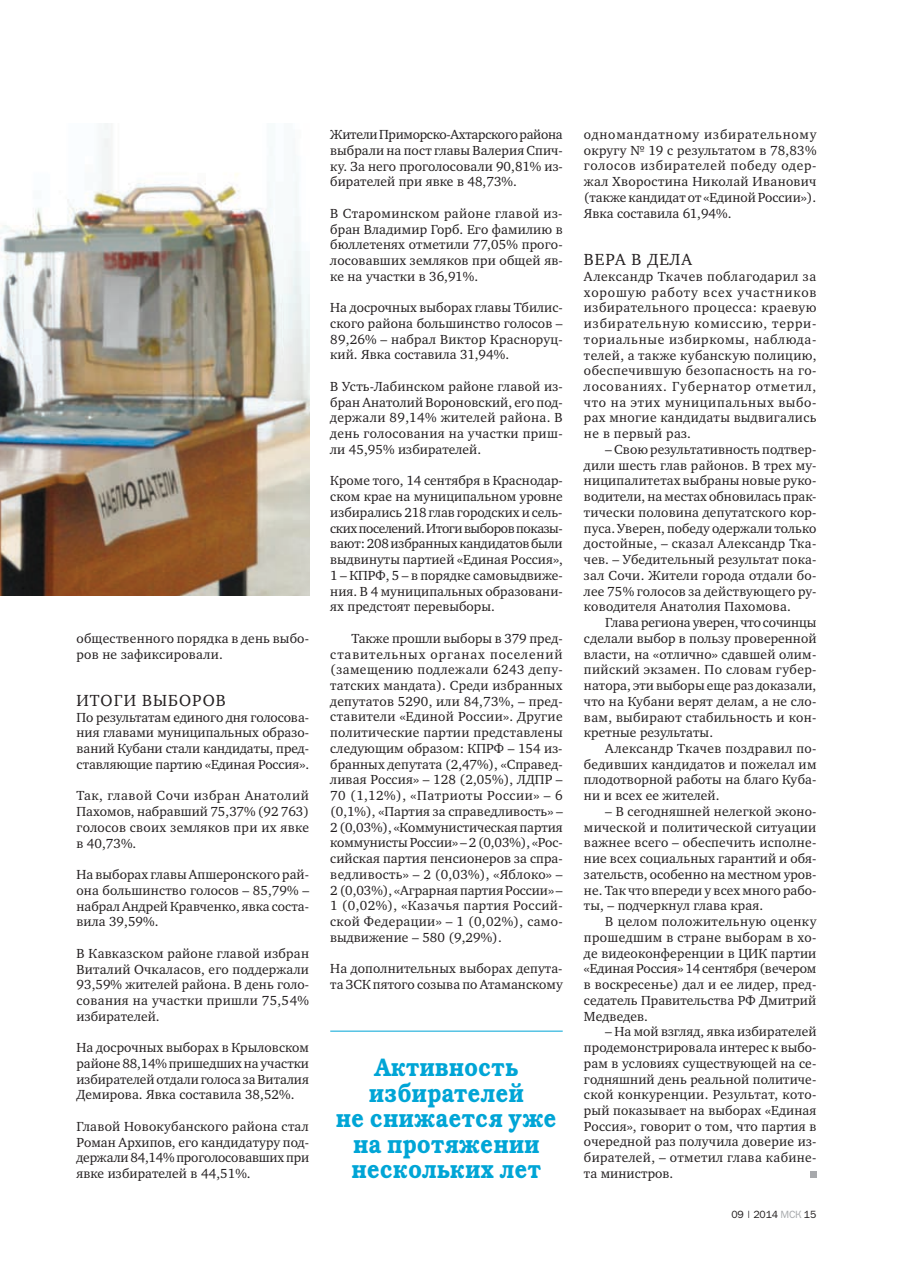
<style>
.page{position:relative;width:910px;height:1268px;background:#fff}
.page>*{position:absolute;margin:0;border:0;box-sizing:border-box;transform-origin:0 0}
.t1{font:600 25.5px/25.5px "Bookman C";letter-spacing:.025em;color:#00a5d6;text-align:center;scale:.85 1}
.t2{font:16.5px "Charter ITCC";letter-spacing:.065em;color:#231f20}
.t3{font:13.5px/15.8px "Charter ITCC";letter-spacing:.005em;color:#231f20;text-align:justify}
.t4{font:10.5px "Franklin Gothic Book C";letter-spacing:-.015em;color:#231f20}
.s1{color:#a7a9ac}
</style>
<div class="page">
<hr style="left:330px;top:1030px;width:233px;height:1px;background:#00a5d6">
<img style="left:0;top:123px;width:309px;height:472px">
<svg style="left:810px;top:1171px;width:6px;height:6px"></svg>
<p class="t3" style="left:77px;top:630px;width:234px">общественного порядка в день выбо&shy;ров не зафиксировали.</p>
<p class="t2" style="left:77px;top:691px;width:26px">Итоги</p>
<p class="t2" style="left:142px;top:691px;width:39px">выборов</p>
<p class="t3" style="left:77px;top:709px;width:234px">По результатам единого дня голосова&shy;ния главами муниципальных образо&shy;ваний Кубани стали кандидаты, пред&shy;ставляющие партию «Единая Россия».</p>
<p class="t3" style="left:77px;top:787px;width:234px">Так, главой Сочи избран Анатолий Пахомов, набравший 75,37% (92 763) голосов своих земляков при их явке в 40,73%.</p>
<p class="t3" style="left:77px;top:866px;width:234px">На выборах главы Апшеронского рай&shy;она большинство голосов – 85,79% – набрал Андрей Кравченко, явка соста&shy;вила 39,59%.</p>
<p class="t3" style="left:77px;top:945px;width:234px">В Кавказском районе главой избран Виталий Очкаласов, его поддержали 93,59% жителей района. В день голо&shy;сования на участки пришли 75,54% избирателей.</p>
<p class="t3" style="left:77px;top:1039px;width:234px">На досрочных выборах в Крыловском районе 88,14% пришедших на участки избирателей отдали голоса за Виталия Демирова. Явка составила 38,52%.</p>
<p class="t3" style="left:77px;top:1118px;width:234px">Главой Новокубанского района стал Роман Архипов, его кандидатуру под&shy;держали 84,14% проголосовавших при явке избирателей в 44,51%.</p>
<p class="t3" style="left:330px;top:127px;width:234px">Жители Приморско-Ахтарского района выбрали на пост главы Валерия Спич&shy;ку. За него проголосовали 90,81% из&shy;бирателей при явке в 48,73%.</p>
<p class="t3" style="left:330px;top:205px;width:234px">В Староминском районе главой из&shy;бран Владимир Горб. Его фамилию в бюллетенях отметили 77,05% прого&shy;лосовавших земляков при общей яв&shy;ке на участки в 36,91%.</p>
<p class="t3" style="left:330px;top:300px;width:234px">На досрочных выборах главы Тбилис&shy;ского района большинство голосов – 89,26% – набрал Виктор Красноруц&shy;кий. Явка составила 31,94%.</p>
<p class="t3" style="left:330px;top:378px;width:234px">В Усть-Лабинском районе главой из&shy;бран Анатолий Вороновский, его под&shy;держали 89,14% жителей района. В день голосования на участки приш&shy;ли 45,95% избирателей.</p>
<p class="t3" style="left:330px;top:473px;width:234px">Кроме того, 14 сентября в Краснодар&shy;ском крае на муниципальном уровне избирались 218 глав городских и сель&shy;ских поселений. Итоги выборов показы&shy;вают: 208 избранных кандидатов были выдвинуты партией «Единая Россия», 1 – КПРФ, 5 – в порядке самовыдвиже&shy;ния. В 4 муниципальных образовани&shy;ях предстоят перевыборы.</p>
<p class="t3" style="left:330px;top:630px;width:234px;text-indent:21px">Также прошли выборы в 379 пред&shy;ставительных органах поселений (замещению подлежали 6243 депу&shy;татских мандата). Среди избранных депутатов 5290, или 84,73%, – пред&shy;ставители «Единой России». Другие политические партии представлены следующим образом: КПРФ – 154 из&shy;бранных депутата (2,47%), «Справед&shy;ливая Россия» – 128 (2,05%), ЛДПР – 70 (1,12%), «Патриоты России» – 6 (0,1%), «Партия за справедливость» – 2 (0,03%), «Коммунистическая партия коммунисты России» – 2 (0,03%), «Рос&shy;сийская партия пенсионеров за спра&shy;ведливость» – 2 (0,03%), «Яблоко» – 2 (0,03%), «Аграрная партия России» – 1 (0,02%), «Казачья партия Россий&shy;ской Федерации» – 1 (0,02%), само&shy;выдвижение – 580 (9,29%).</p>
<p class="t3" style="left:330px;top:960px;width:234px">На дополнительных выборах депута&shy;та ЗСК пятого созыва по Атаманскому</p>
<h1 class="t1" style="left:336px;top:1054px;width:261px">Активность избирателей<br>не снижается уже на протяжении нескольких лет</h1>
<p class="t3" style="left:584px;top:126px;width:234px">одномандатному избирательному округу № 19 с результатом в 78,83% голосов избирателей победу одер&shy;жал Хворостина Николай Иванович (также кандидат от «Единой России»).<br>Явка составила 61,94%.</p>
<p class="t2" style="left:584px;top:250px;width:23px">Вера</p>
<p class="t2" style="left:632px;top:250px;width:29px">в дела</p>
<p class="t3" style="left:584px;top:268px;width:234px">Александр Ткачев поблагодарил за хорошую работу всех участников избирательного процесса: краевую избирательную комиссию, терри&shy;ториальные избиркомы, наблюда&shy;телей, а также кубанскую полицию, обеспечившую безопасность на го&shy;лосованиях. Губернатор отметил, что на этих муниципальных выбо&shy;рах многие кандидаты выдвигались не в первый раз.</p>
<p class="t3" style="left:584px;top:441px;width:234px;text-indent:21px">– Свою результативность подтвер&shy;дили шесть глав районов. В трех му&shy;ниципалитетах выбраны новые руко&shy;водители, на местах обновилась прак&shy;тически половина депутатского кор&shy;пуса. Уверен, победу одержали только достойные, – сказал Александр Тка&shy;чев. – Убедительный результат пока&shy;зал Сочи. Жители города отдали бо&shy;лее 75% голосов за действующего ру&shy;ководителя Анатолия Пахомова.</p>
<p class="t3" style="left:584px;top:614px;width:234px;text-indent:21px">Глава региона уверен, что сочинцы сделали выбор в пользу проверенной власти, на «отлично» сдавшей олим&shy;пийский экзамен. По словам губер&shy;натора, эти выборы еще раз доказали, что на Кубани верят делам, а не сло&shy;вам, выбирают стабильность и кон&shy;кретные результаты.</p>
<p class="t3" style="left:584px;top:740px;width:234px;text-indent:21px">Александр Ткачев поздравил по&shy;бедивших кандидатов и пожелал им плодотворной работы на благо Куба&shy;ни и всех ее жителей.</p>
<p class="t3" style="left:584px;top:803px;width:234px;text-indent:21px">– В сегодняшней нелегкой эконо&shy;мической и политической ситуации важнее всего – обеспечить исполне&shy;ние всех социальных гарантий и обя&shy;зательств, особенно на местном уров&shy;не. Так что впереди у всех много рабо&shy;ты, – подчеркнул глава края.</p>
<p class="t3" style="left:584px;top:913px;width:234px;text-indent:21px">В целом положительную оценку прошедшим в стране выборам в хо&shy;де видеоконференции в ЦИК партии «Единая Россия» 14 сентября (вечером в воскресенье) дал и ее лидер, пред&shy;седатель Правительства РФ Дмитрий Медведев.</p>
<p class="t3" style="left:584px;top:1023px;width:234px;text-indent:21px">– На мой взгляд, явка избирателей продемонстрировала интерес к выбо&shy;рам в условиях существующей на се&shy;годняшний день реальной политиче&shy;ской конкуренции. Результат, кото&shy;рый показывает на выборах «Единая Россия», говорит о том, что партия в очередной раз получила доверие из&shy;бирателей, – отметил глава кабине&shy;та министров.</p>
<p class="t4" style="left:731px;top:1208px;width:86px">09 | 2014 <span class="s1">МСК</span> 15</p>
</div>
